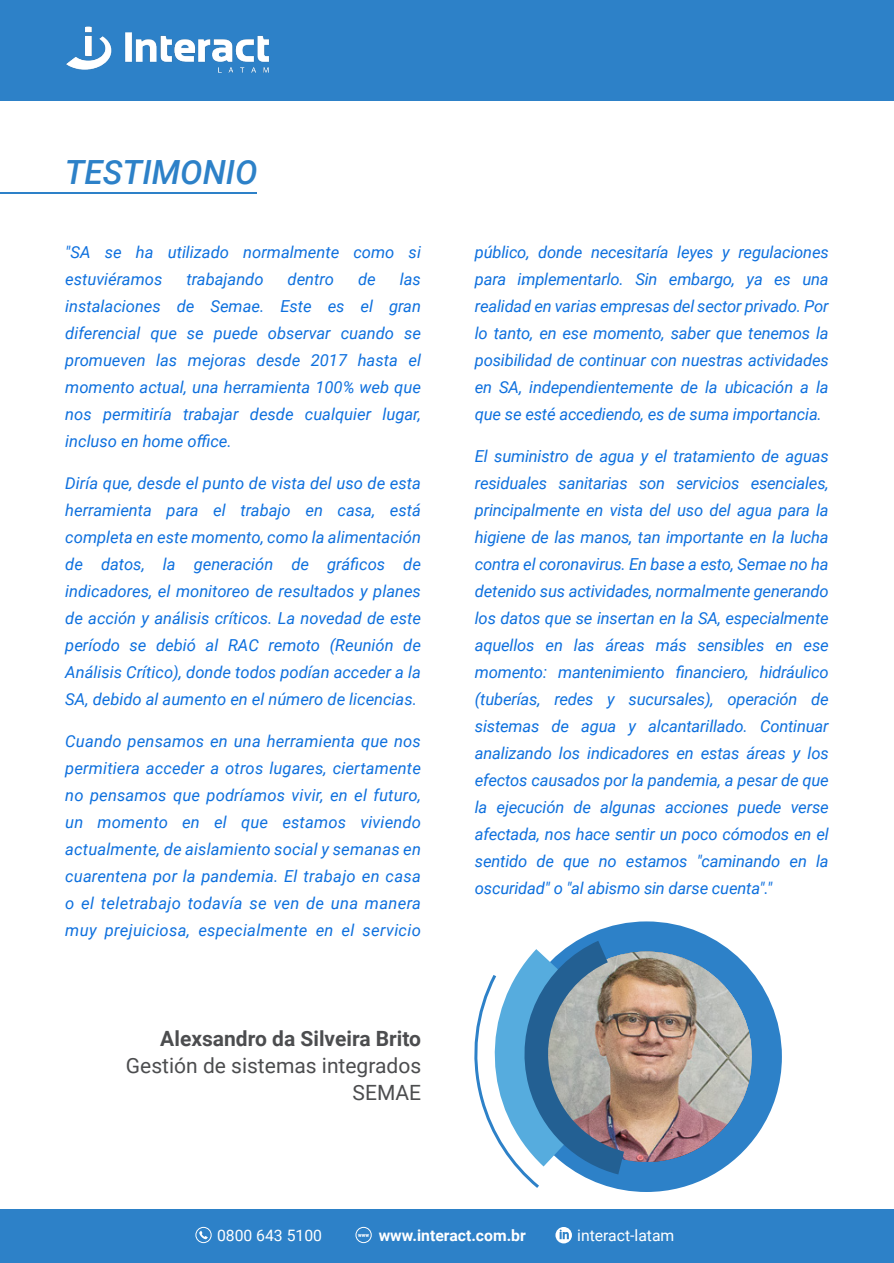
<style>
.page{position:relative;width:894px;height:1263px;background:#fff}
.page>*{position:absolute;margin:0;border:0;box-sizing:border-box;transform-origin:0 0}
.t1{font:italic 500 33.3px "Roboto";color:#2d81c8}
.t2{font:21px/27px "Roboto";color:#4c4d4f;text-align:right}
.t3{font:700 21px "Roboto";color:#4c4d4f}
.t4{font:italic 16.5px/27px "Roboto";color:#0e70de;text-align:justify}
.t5{font:15.75px "Roboto";color:#fff}
.t6{font:700 15.75px "Roboto";color:#fff}
.t7{font:700 5.7px "Roboto Condensed";color:#fff}
</style>
<div class="page">
<div style="left:0;top:0;width:893px;height:101px;background:#2d81c8"></div>
<div style="left:0;top:1209px;width:893px;height:54px;background:#2d81c8"></div>
<img style="left:66px;top:26px;width:204px;height:47px">
<svg style="left:199px;top:1231px;width:9px;height:8px"></svg>
<div style="left:195px;top:1227px;width:16px;height:16px;border:1px solid #fff;border-radius:50%"></div>
<div style="left:355px;top:1227px;width:16px;height:16px;border:1px solid #fff;border-radius:50%"></div>
<svg style="left:555px;top:1227px;width:16px;height:16px"></svg>
<hr style="left:0;top:192px;width:256px;height:1px;background:#2d81c8">
<svg style="left:576px;top:921px;width:205px;height:271px"></svg>
<img style="left:474px;top:941px;width:277px;height:250px">
<h1 class="t1" style="left:65px;top:159px;width:194px">TESTIMONIO</h1>
<p class="t4" style="left:65px;top:240px;width:357px">"SA se ha utilizado normalmente como si estuviéramos</p>
<p class="t4" style="left:65px;top:267px;width:357px;text-indent:334px">las instalaciones de Semae. Este es el gran diferencial que se puede observar cuando se promueven las mejoras desde 2017 hasta el momento actual, una herramienta 100% web que nos permitiría trabajar desde cualquier lugar, incluso en home office.</p>
<p class="t4" style="left:65px;top:471px;width:357px">Diría que, desde el punto de vista del uso de esta herramienta para el trabajo en casa, está completa en este momento, como la alimentación de datos, la generación de gráficos de indicadores, el monitoreo de resultados y planes de acción y análisis críticos. La novedad de este período se debió al RAC remoto (Reunión de Análisis Crítico), donde todos podían acceder a la SA, debido al aumento en el número de licencias.</p>
<p class="t4" style="left:65px;top:729px;width:357px">Cuando pensamos en una herramienta que nos permitiera acceder a otros lugares, ciertamente no pensamos que podríamos vivir, en el futuro, un momento en el que estamos viviendo actualmente, de aislamiento social y semanas en cuarentena por la pandemia. El trabajo en casa o el teletrabajo todavía se ven de una manera muy prejuiciosa, especialmente en el servicio</p>
<p class="t4" style="left:186px;top:267px;width:79px">trabajando</p>
<p class="t4" style="left:287px;top:267px;width:48px">dentro</p>
<p class="t4" style="left:358px;top:267px;width:19px">de</p>
<p class="t3" style="left:160px;top:1030px;width:262px">Alexsandro da Silveira Brito</p>
<p class="t2" style="left:126px;top:1054px;width:296px">Gestión de sistemas integrados<br>SEMAE</p>
<p class="t4" style="left:474px;top:240px;width:355px">público, donde necesitaría leyes y regulaciones para implementarlo. Sin embargo, ya es una realidad en varias empresas del sector privado. Por lo tanto, en ese momento, saber que tenemos la posibilidad de continuar con nuestras actividades en SA, independientemente de la ubicación a la que se esté accediendo, es de suma importancia.</p>
<p class="t4" style="left:474px;top:444px;width:355px">El suministro de agua y el tratamiento de aguas residuales sanitarias son servicios esenciales, principalmente en vista del uso del agua para la higiene de las manos, tan importante en la lucha contra el coronavirus. En base a esto, Semae no ha detenido sus actividades, normalmente generando los datos que se insertan en la SA, especialmente aquellos en las áreas más sensibles en ese momento: mantenimiento financiero, hidráulico (tuberías, redes y sucursales), operación de sistemas de agua y alcantarillado. Continuar analizando los indicadores en estas áreas y los efectos causados por la pandemia, a pesar de que la ejecución de algunas acciones puede verse afectada, nos hace sentir un poco cómodos en el sentido de que no estamos "caminando en la oscuridad" o "al abismo sin darse cuenta"."</p>
<p class="t5" style="left:217px;top:1229px;width:107px">0800 643 5100</p>
<p class="t7" style="left:358px;top:1232px;width:12px">www</p>
<p class="t6" style="left:378px;top:1229px;width:149px">www.interact.com.br</p>
<p class="t5" style="left:577px;top:1229px;width:99px">interact-latam</p>
</div>
